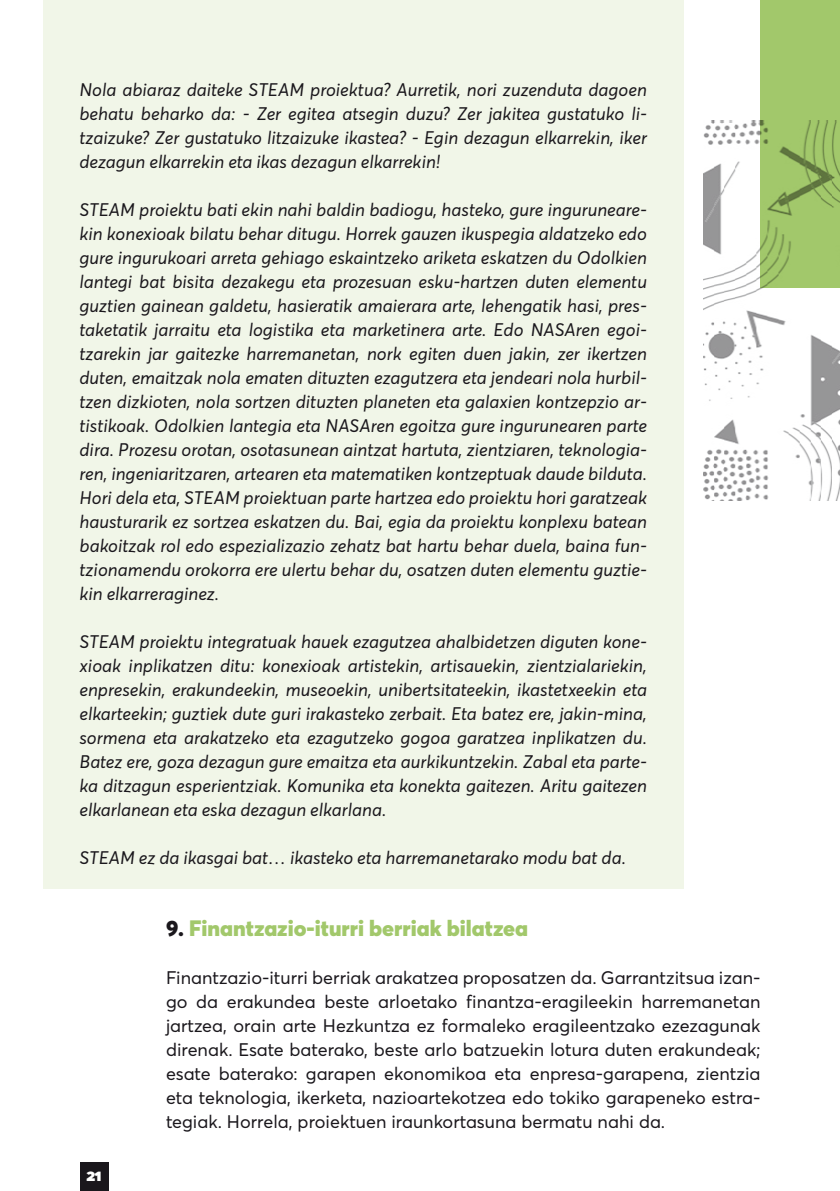
<style>
.page{position:relative;width:840px;height:1191px;background:#fff}
.page>*{position:absolute;margin:0;border:0;box-sizing:border-box;transform-origin:0 0}
.t1{font:900 22px "Averta";color:#a2c86b}
.t2{font:italic 18px/24px "Averta";color:#1a171c;text-align:justify}
.t3{font:18px/24px "Averta";color:#1a171c;text-align:justify}
.t4{font:900 18px "Averta";color:#fff}
.s1{color:#1a171c}
</style>
<div class="page">
<div style="left:43px;top:0;width:640px;height:888px;background:#f1f6e8"></div>
<img style="left:703px;top:120px;width:136px;height:381px">
<div style="left:760px;top:0;width:79px;height:288px;background:#a2c86b"></div>
<div style="left:80px;top:1162px;width:28px;height:29px;background:#1a171c"></div>
<p class="t2" style="left:79px;top:78px;width:568px">Nola abiaraz daiteke STEAM proiektua? Aurretik, nori zuzenduta dagoen behatu beharko da: - Zer egitea atsegin duzu? Zer jakitea gustatuko li&shy;tzaizuke? Zer gustatuko litzaizuke ikastea? - Egin dezagun elkarrekin, iker dezagun elkarrekin eta ikas dezagun elkarrekin!</p>
<p class="t2" style="left:79px;top:198px;width:568px">STEAM proiektu bati ekin nahi baldin badiogu, hasteko, gure inguruneare&shy;kin konexioak bilatu behar ditugu. Horrek gauzen ikuspegia aldatzeko edo gure ingurukoari arreta gehiago eskaintzeko ariketa eskatzen du Odolkien lantegi bat bisita dezakegu eta prozesuan esku-hartzen duten elementu guztien gainean galdetu, hasieratik amaierara arte, lehengatik hasi, pres&shy;taketatik jarraitu eta logistika eta marketinera arte. Edo NASAren egoi&shy;tzarekin jar gaitezke harremanetan, nork egiten duen jakin, zer ikertzen duten, emaitzak nola ematen dituzten ezagutzera eta jendeari nola hurbil&shy;tzen dizkioten, nola sortzen dituzten planeten eta galaxien kontzepzio ar&shy;tistikoak. Odolkien lantegia eta NASAren egoitza gure ingurunearen parte dira. Prozesu orotan, osotasunean aintzat hartuta, zientziaren, teknologia&shy;ren, ingeniaritzaren, artearen eta matematiken kontzeptuak daude bilduta.<br>Hori dela eta, STEAM proiektuan parte hartzea edo proiektu hori garatzeak hausturarik ez sortzea eskatzen du. Bai, egia da proiektu konplexu batean bakoitzak rol edo espezializazio zehatz bat hartu behar duela, baina fun&shy;tzionamendu orokorra ere ulertu behar du, osatzen duten elementu guztie&shy;kin elkarreraginez.</p>
<p class="t2" style="left:79px;top:630px;width:568px">STEAM proiektu integratuak hauek ezagutzea ahalbidetzen diguten kone&shy;xioak inplikatzen ditu: konexioak artistekin, artisauekin, zientzialariekin, enpresekin, erakundeekin, museoekin, unibertsitateekin, ikastetxeekin eta elkarteekin; guztiek dute guri irakasteko zerbait. Eta batez ere, jakin-mina, sormena eta arakatzeko eta ezagutzeko gogoa garatzea inplikatzen du.<br>Batez ere, goza dezagun gure emaitza eta aurkikuntzekin. Zabal eta parte&shy;ka ditzagun esperientziak. Komunika eta konekta gaitezen. Aritu gaitezen elkarlanean eta eska dezagun elkarlana.</p>
<p class="t2" style="left:79px;top:846px;width:547px">STEAM ez da ikasgai bat… ikasteko eta harremanetarako modu bat da.</p>
<p class="t4" style="left:86px;top:1162px;width:17px">21</p>
<p class="t1" style="left:166px;top:914px;width:363px"><span class="s1">9.</span> Finantzazio-iturri berriak bilatzea</p>
<p class="t3" style="left:166px;top:966px;width:595px">Finantzazio-iturri berriak arakatzea proposatzen da. Garrantzitsua izan&shy;go da erakundea beste arloetako finantza-eragileekin harremanetan jartzea, orain arte Hezkuntza ez formaleko eragileentzako ezezagunak direnak. Esate baterako, beste arlo batzuekin lotura duten erakundeak; esate baterako: garapen ekonomikoa eta enpresa-garapena, zientzia eta teknologia, ikerketa, nazioartekotzea edo tokiko garapeneko estra&shy;tegiak. Horrela, proiektuen iraunkortasuna bermatu nahi da.</p>
</div>
